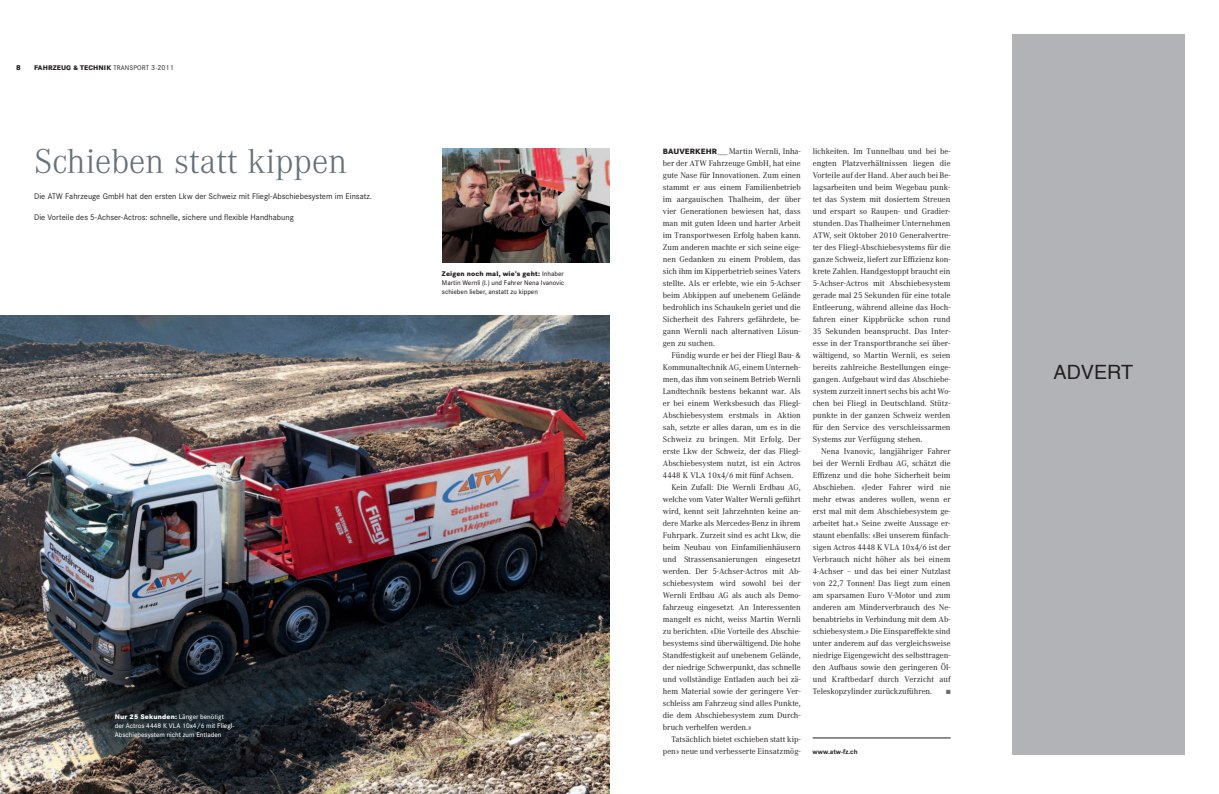
<style>
.page{position:relative;width:1219px;height:794px;background:#fff}
.page>*{position:absolute;margin:0;border:0;box-sizing:border-box;transform-origin:0 0}
.t1{font:300 36px "Corporate A Pro";color:#667279}
.t2{font:19.7px "Helvetica";color:#231f20}
.t3{font:8.5px/12px "Corporate A Pro";color:#231f20;text-align:justify}
.t4{font:8.5px "Corporate S Pro";color:#231f20}
.t5{font:800 7.5px "Corporate S Pro";color:#231f20}
.t6{font:500 7px/9px "Corporate S Pro";color:#231f20;text-align:justify}
.t7{font:500 7px/9px "Corporate S Pro";color:#fff}
.t8{font:800 7px "Corporate S Pro";letter-spacing:.02em;color:#231f20}
.t9{font:700 7px "Corporate S Pro";color:#231f20}
.t10{font:6px "Zapf Dingbats ITC";color:#6c6d70}
.s1{font-weight:400}
.s2{font-weight:400;font-size:7.5px}
.s3{font-weight:800}
.s4{font-family:"Corporate S Pro";font-weight:800;font-size:8px}
</style>
<div class="page">
<div style="left:1012px;top:34px;width:173px;height:720px;background:#b2b3b7"></div>
<img style="left:0;top:315px;width:609px;height:479px">
<img style="left:442px;top:148px;width:167px;height:114px">
<hr style="left:813px;top:737px;width:138px;height:1px;background:#231f20">
<p class="t5" style="left:16px;top:65px;width:6px">8</p>
<p class="t8" style="left:34px;top:65px;width:141px">FAHRZEUG &amp; TECHNIK <span class="s1">TRANSPORT</span> <span class="s2">3·2011</span></p>
<h1 class="t1" style="left:34px;top:137px;width:315px">Schieben statt kippen</h1>
<p class="t4" style="left:34px;top:193px;width:339px">Die ATW Fahrzeuge GmbH hat den ersten Lkw der Schweiz mit Fliegl-Abschiebesystem im Einsatz.</p>
<p class="t4" style="left:34px;top:214px;width:261px">Die Vorteile des 5-Achser-Actros: schnelle, sichere und flexible Handhabung</p>
<p class="t6" style="left:442px;top:270px;width:124px"><span class="s3">Zeigen noch mal, wie’s geht:</span> Inhaber Martin Wernli (l.) und Fahrer Nena Ivanovic schieben lieber, anstatt zu kippen</p>
<p class="t7" style="left:115px;top:713px;width:121px"><span class="s3">Nur 25 Sekunden:</span> Länger benötigt der Actros 4448 K VLA 10x4/6 mit Fliegl-<br>Abschiebe system nicht zum Entladen</p>
<p class="t3" style="left:663px;top:146px;width:139px"><span class="s4">BAUVERKEHR</span>___Martin Wernli, Inha&shy;ber der ATW Fahrzeuge GmbH, hat eine gute Nase für Innovationen. Zum einen stammt er aus einem Familienbetrieb im aargauischen Thalheim, der über vier Generationen bewiesen hat, dass man mit guten Ideen und harter Arbeit im Transportwesen Erfolg haben kann.<br>Zum anderen machte er sich seine eige&shy;nen Gedanken zu einem Problem, das sich ihm im Kipperbetrieb seines Vaters stellte. Als er erlebte, wie ein 5-Achser beim Abkippen auf unebenem Gelände bedrohlich ins Schaukeln geriet und die Sicherheit des Fahrers gefährdete, be&shy;gann Wernli nach alternativen Lösun&shy;gen zu suchen.</p>
<p class="t3" style="left:671px;top:350px;width:131px">Fündig wurde er bei der Fliegl Bau- &amp;</p>
<p class="t3" style="left:663px;top:362px;width:139px">Kommunaltechnik AG, einem Unterneh-</p>
<p class="t3" style="left:663px;top:374px;width:139px">men, das ihm von seinem Betrieb Wernli</p>
<p class="t3" style="left:663px;top:386px;width:139px">Landtechnik bestens bekannt war. Als</p>
<p class="t3" style="left:663px;top:398px;width:139px">er bei einem Werksbesuch das Fliegl-</p>
<p class="t3" style="left:663px;top:410px;width:139px">Abschiebesystem erstmals in Aktion</p>
<p class="t3" style="left:663px;top:422px;width:139px">sah, setzte er alles daran, um es in die</p>
<p class="t3" style="left:663px;top:434px;width:139px">Schweiz zu bringen. Mit Erfolg. Der</p>
<p class="t3" style="left:663px;top:446px;width:139px">erste Lkw der Schweiz, der das Fliegl-</p>
<p class="t3" style="left:663px;top:458px;width:139px">Abschiebesystem nutzt, ist ein Actros</p>
<p class="t3" style="left:663px;top:470px;width:132px">4448 K VLA 10x4/6 mit fünf Achsen.</p>
<p class="t3" style="left:671px;top:482px;width:131px">Kein Zufall: Die Wernli Erdbau AG,</p>
<p class="t3" style="left:663px;top:494px;width:139px">welche vom Vater Walter Wernli geführt</p>
<p class="t3" style="left:663px;top:506px;width:139px">wird, kennt seit Jahrzehnten keine an-</p>
<p class="t3" style="left:663px;top:518px;width:139px">dere Marke als Mercedes-Benz in ihrem</p>
<p class="t3" style="left:663px;top:530px;width:139px">Fuhrpark. Zurzeit sind es acht Lkw, die</p>
<p class="t3" style="left:663px;top:542px;width:139px">beim Neubau von Einfamilienhäusern</p>
<p class="t3" style="left:663px;top:554px;width:139px">und Strassensanierungen eingesetzt</p>
<p class="t3" style="left:663px;top:566px;width:139px">werden. Der 5-Achser-Actros mit Ab-</p>
<p class="t3" style="left:663px;top:578px;width:139px">schiebesystem wird sowohl bei der</p>
<p class="t3" style="left:663px;top:590px;width:139px">Wernli Erdbau AG als auch als Demo-</p>
<p class="t3" style="left:663px;top:602px;width:139px">fahrzeug eingesetzt. An Interessenten</p>
<p class="t3" style="left:663px;top:614px;width:139px">mangelt es nicht, weiss Martin Wernli</p>
<p class="t3" style="left:663px;top:626px;width:139px">zu berichten. «Die Vorteile des Abschie-</p>
<p class="t3" style="left:663px;top:638px;width:139px">besystems sind überwältigend. Die hohe</p>
<p class="t3" style="left:663px;top:650px;width:139px">Standfestigkeit auf unebenem Gelände,</p>
<p class="t3" style="left:663px;top:662px;width:139px">der niedrige Schwerpunkt, das schnelle</p>
<p class="t3" style="left:663px;top:674px;width:139px">und vollständige Entladen auch bei zä-</p>
<p class="t3" style="left:663px;top:686px;width:139px">hem Material sowie der geringere Ver-</p>
<p class="t3" style="left:663px;top:698px;width:139px">schleiss am Fahrzeug sind alles Punkte,</p>
<p class="t3" style="left:663px;top:710px;width:139px">die dem Abschiebesystem zum Durch-</p>
<p class="t3" style="left:663px;top:722px;width:90px">bruch verhelfen werden.»</p>
<p class="t3" style="left:671px;top:734px;width:131px">Tatsächlich bietet «schieben statt kip-</p>
<p class="t3" style="left:663px;top:746px;width:139px">pen» neue und verbesserte Einsatzmög-</p>
<p class="t3" style="left:813px;top:146px;width:139px">lichkeiten. Im Tunnelbau und bei be&shy;engten Platzverhältnissen liegen die Vorteile auf der Hand. Aber auch bei Be&shy;lagsarbeiten und beim Wegebau punk&shy;tet das System mit dosiertem Streuen und erspart so Raupen- und Gradier&shy;stunden. Das Thalheimer Unternehmen ATW, seit Oktober 2010 Generalvertre&shy;ter des Fliegl-Abschiebesystems für die ganze Schweiz, liefert zur Effizienz kon&shy;krete Zahlen. Handgestoppt braucht ein 5-Achser-Actros mit Abschiebesystem gerade mal 25 Sekunden für eine totale Entleerung, während alleine das Hoch&shy;fahren einer Kippbrücke schon rund 35 Sekunden beansprucht. Das Inter&shy;esse in der Transportbranche sei über&shy;wältigend, so Martin Wernli, es seien bereits zahlreiche Bestellungen einge&shy;gangen. Aufgebaut wird das Abschiebe&shy;system zurzeit innert sechs bis acht Wo&shy;chen bei Fliegl in Deutschland. Stütz&shy;punkte in der ganzen Schweiz werden für den Service des verschleissarmen Systems zur Verfügung stehen.</p>
<p class="t3" style="left:813px;top:446px;width:139px;text-indent:9px">Nena Ivanovic, langjähriger Fahrer bei der Wernli Erdbau AG, schätzt die Effizenz und die hohe Sicherheit beim Abschieben. «Jeder Fahrer wird nie mehr etwas anderes wollen, wenn er erst mal mit dem Abschiebesystem ge&shy;arbeitet hat.» Seine zweite Aussage er&shy;staunt ebenfalls: «Bei unserem fünfach&shy;sigen Actros 4448 K VLA 10x4/6 ist der Verbrauch nicht höher als bei einem 4-Achser – und das bei einer Nutzlast von 22,7 Tonnen! Das liegt zum einen am sparsamen Euro V-Motor und zum anderen am Minderverbrauch des Ne&shy;benabtriebs in Verbindung mit dem Ab&shy;schiebesystem.» Die Einspareffekte sind unter anderem auf das vergleichsweise niedrige Eigengewicht des selbsttragen&shy;den Aufbaus sowie den geringeren Öl&shy;und Kraftbedarf durch Verzicht auf Teleskopzylinder zurückzuführen.</p>
<p class="t10" style="left:946px;top:689px;width:6px">■</p>
<p class="t9" style="left:813px;top:746px;width:46px">www.atw-fz.ch</p>
<h2 class="t2" style="left:1054px;top:364px;width:81px">ADVERT</h2>
</div>
